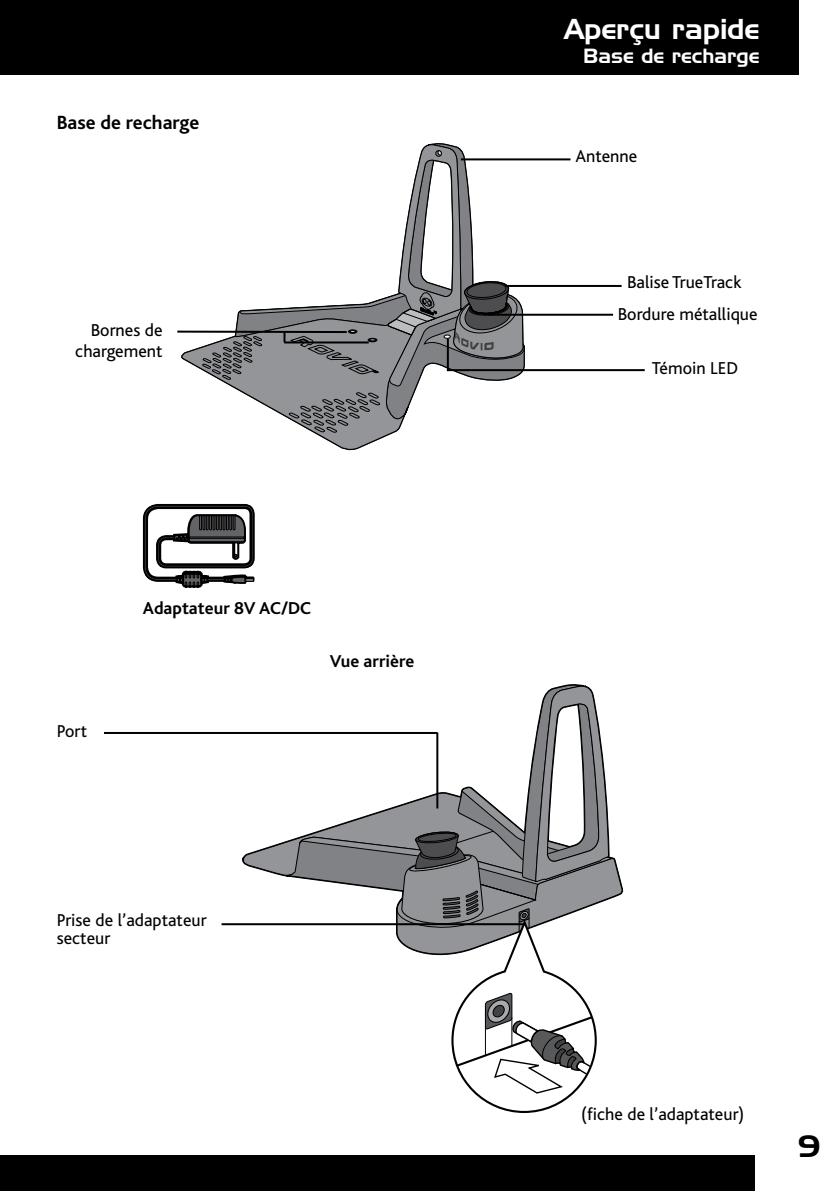
<style>
.page{position:relative;width:840px;height:1191px;background:#fff}
.page>*{position:absolute;margin:0;border:0;box-sizing:border-box;transform-origin:0 0}
.t1{font:30px "Handel Gothic BT";color:#000}
.t2{font:28px "Handel Gothic BT";color:#fff}
.t3{font:700 20px "Bliss";color:#000}
.t4{font:20px "Handel Gothic BT";color:#fff}
.t5{font:18px/21.6px "Bliss";color:#000;text-align:right}
.t6{font:700 18px "Bliss";color:#000}
</style>
<div class="page">
<div style="left:0;top:0;width:797px;height:74px;background:#000"></div>
<div style="left:0;top:1155px;width:754px;height:36px;background:#000"></div>
<svg style="left:242px;top:684px;width:380px;height:429px"></svg>
<svg style="left:142px;top:504px;width:113px;height:84px"></svg>
<hr style="left:460px;top:158px;width:110px;height:2px;background:#000">
<hr style="left:505px;top:285px;width:116px;height:2px;background:#000">
<hr style="left:221px;top:923px;width:303px;height:2px;background:#000">
<hr style="left:104px;top:732px;width:333px;height:2px;background:#000">
<hr style="left:436px;top:732px;width:2px;height:76px;background:#000">
<hr style="left:177px;top:330px;width:169px;height:3px;background:#000">
<svg style="left:181px;top:143px;width:343px;height:307px"></svg>
<hr style="left:284px;top:341px;width:84px;height:2px;background:#000">
<hr style="left:488px;top:314px;width:124px;height:2px;background:#000">
<hr style="left:446px;top:338px;width:2px;height:33px;background:#000">
<hr style="left:447px;top:369px;width:197px;height:2px;background:#000">
<p class="t3" style="left:57px;top:112px;width:144px">Base de recharge</p>
<p class="t5" style="left:75px;top:319px;width:89px">Bornes de chargement</p>
<p class="t5" style="left:57px;top:720px;width:32px">Port</p>
<p class="t6" style="left:143px;top:598px;width:170px">Adaptateur 8V AC/DC</p>
<p class="t6" style="left:329px;top:652px;width:86px">Vue arrière</p>
<p class="t5" style="left:57px;top:912px;width:151px;line-height:18px;text-align:left">Prise de l’adaptateur secteur</p>
<h2 class="t2" style="left:563px;top:12px;width:196px">Aperçu rapide</h2>
<p class="t4" style="left:583px;top:44px;width:177px">Base de recharge</p>
<p class="t5" style="left:575px;top:146px;width:64px">Antenne</p>
<p class="t5" style="left:626px;top:272px;width:116px">Balise TrueTrack</p>
<p class="t5" style="left:617px;top:303px;width:141px">Bordure métallique</p>
<p class="t5" style="left:651px;top:357px;width:88px">Témoin LED</p>
<p class="t5" style="left:581px;top:1103px;width:164px">(fiche de l’adaptateur)</p>
<h1 class="t1" style="left:798px;top:1128px;width:23px">9</h1>
</div>
